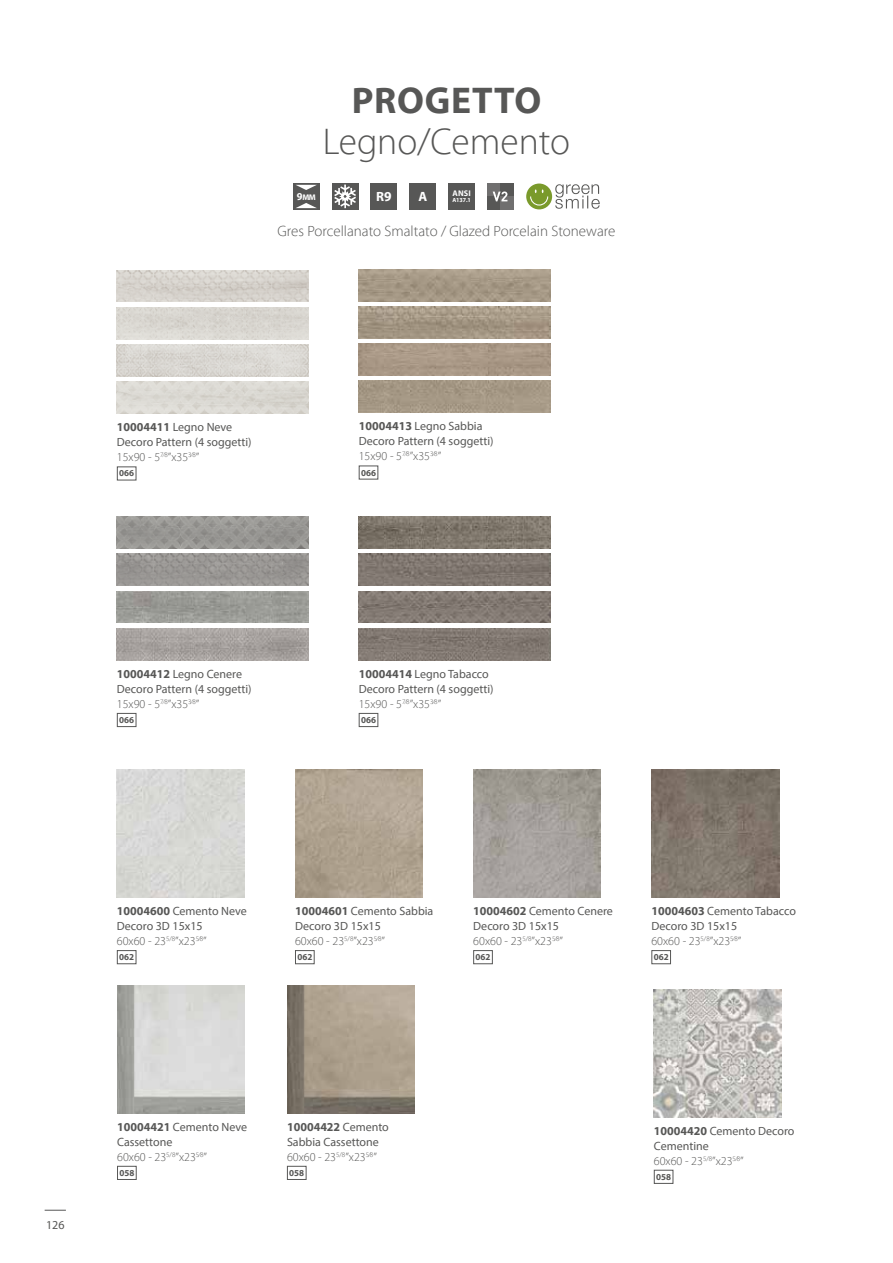
<style>
.page{position:relative;width:893px;height:1263px;background:#fff}
.page>*{position:absolute;margin:0;border:0;box-sizing:border-box;transform-origin:0 0}
.t1{font:300 37.5px "Myriad Pro";color:#575756}
.t2{font:700 37.5px "Myriad Pro";letter-spacing:.02em;color:#575756}
.t3{font:300 15px "Myriad Pro";color:#575756}
.t4{font:700 13.5px "Myriad Pro";color:#fff}
.t5{font:12px/15px "Myriad Pro";color:#575756}
.t6{font:700 9px "Myriad Pro";color:#575756}
.t7{font:700 8.25px "Myriad Pro";letter-spacing:.01em;color:#fff}
.t8{font:700 6px "Myriad Pro";color:#fff}
.s1{font-size:10.35px}
.s2{font-weight:700}
.s3{font-weight:300}
</style>
<div class="page">
<img style="left:117px;top:382px;width:191px;height:32px">
<img style="left:117px;top:628px;width:191px;height:32px">
<img style="left:359px;top:381px;width:191px;height:32px">
<img style="left:359px;top:628px;width:191px;height:32px">
<div style="left:117px;top:713px;width:19px;height:14px;border:1px solid #575756"></div>
<div style="left:359px;top:713px;width:19px;height:14px;border:1px solid #575756"></div>
<div style="left:117px;top:1166px;width:20px;height:14px;border:1px solid #575756"></div>
<div style="left:287px;top:1166px;width:19px;height:14px;border:1px solid #575756"></div>
<div style="left:654px;top:1170px;width:19px;height:14px;border:1px solid #575756"></div>
<img style="left:117px;top:344px;width:191px;height:32px">
<img style="left:117px;top:591px;width:191px;height:32px">
<img style="left:359px;top:344px;width:191px;height:31px">
<img style="left:359px;top:591px;width:191px;height:32px">
<img style="left:117px;top:307px;width:191px;height:32px">
<img style="left:117px;top:554px;width:191px;height:32px">
<img style="left:359px;top:306px;width:191px;height:32px">
<img style="left:359px;top:554px;width:191px;height:32px">
<img style="left:117px;top:270px;width:191px;height:32px">
<img style="left:117px;top:517px;width:191px;height:31px">
<img style="left:359px;top:269px;width:191px;height:32px">
<img style="left:359px;top:517px;width:191px;height:31px">
<div style="left:332px;top:183px;width:26px;height:26px;background:#575756"></div>
<svg style="left:334px;top:185px;width:22px;height:23px"></svg>
<div style="left:293px;top:183px;width:26px;height:26px;background:#575756"></div>
<svg style="left:296px;top:185px;width:21px;height:5px"></svg>
<svg style="left:296px;top:203px;width:21px;height:5px"></svg>
<div style="left:371px;top:183px;width:26px;height:26px;background:#575756"></div>
<div style="left:526px;top:184px;width:26px;height:25px;background:#7a9a2b;border-radius:50%"></div>
<svg style="left:530px;top:189px;width:19px;height:17px"></svg>
<svg style="left:555px;top:184px;width:45px;height:25px"></svg>
<div style="left:449px;top:183px;width:26px;height:26px;background:#575756"></div>
<div style="left:410px;top:183px;width:26px;height:26px;background:#575756"></div>
<div style="left:487px;top:183px;width:13px;height:14px;background:#706f6f"></div>
<div style="left:500px;top:183px;width:13px;height:14px;background:#575756"></div>
<div style="left:487px;top:196px;width:14px;height:13px;background:#575756"></div>
<div style="left:500px;top:196px;width:13px;height:13px;background:#706f6f"></div>
<svg style="left:493px;top:191px;width:14px;height:10px"></svg>
<img style="left:117px;top:985px;width:128px;height:128px">
<img style="left:654px;top:989px;width:128px;height:128px">
<img style="left:287px;top:985px;width:128px;height:128px">
<div style="left:117px;top:770px;width:128px;height:127px;background:#d7d8d4"></div>
<img style="left:295px;top:770px;width:128px;height:127px">
<img style="left:473px;top:770px;width:128px;height:127px">
<img style="left:651px;top:770px;width:128px;height:127px">
<div style="left:117px;top:950px;width:19px;height:14px;border:1px solid #575756"></div>
<div style="left:295px;top:950px;width:20px;height:14px;border:1px solid #575756"></div>
<div style="left:473px;top:950px;width:20px;height:14px;border:1px solid #575756"></div>
<div style="left:651px;top:950px;width:20px;height:14px;border:1px solid #575756"></div>
<svg style="left:45px;top:1210px;width:21px;height:1px"></svg>
<h1 class="t2" style="left:352px;top:76px;width:191px">PROGETTO</h1>
<h1 class="t1" style="left:323px;top:118px;width:249px">Legno/Cemento</h1>
<p class="t7" style="left:297px;top:192px;width:20px"><span class="s1">9</span> MM</p>
<p class="t4" style="left:376px;top:187px;width:17px">R9</p>
<p class="t7" style="left:452px;top:188px;width:20px">ANSI</p>
<p class="t4" style="left:418px;top:187px;width:10px">A</p>
<p class="t8" style="left:452px;top:196px;width:20px">A137.1</p>
<p class="t3" style="left:278px;top:222px;width:339px">Gres Porcellanato Smaltato / Glazed Porcelain Stoneware</p>
<p class="t5" style="left:117px;top:419px;width:136px"><span class="s2">10004411</span> Legno Neve<br>Decoro Pattern (4 soggetti)<br><span class="s3">15x90 - 5</span><sup>7⁄8</sup><span class="s3">”x35</span><sup>3⁄8</sup><span class="s3">”</span></p>
<p class="t6" style="left:119px;top:468px;width:16px">066</p>
<p class="t5" style="left:359px;top:418px;width:136px"><span class="s2">10004413</span> Legno Sabbia<br>Decoro Pattern (4 soggetti)<br><span class="s3">15x90 - 5</span><sup>7⁄8</sup><span class="s3">”x35</span><sup>3⁄8</sup><span class="s3">”</span></p>
<p class="t6" style="left:361px;top:467px;width:16px">066</p>
<p class="t5" style="left:117px;top:666px;width:136px"><span class="s2">10004412</span> Legno Cenere<br>Decoro Pattern (4 soggetti)<br><span class="s3">15x90 - 5</span><sup>7⁄8</sup><span class="s3">”x35</span><sup>3⁄8</sup><span class="s3">”</span></p>
<p class="t6" style="left:119px;top:714px;width:16px">066</p>
<p class="t5" style="left:359px;top:666px;width:136px"><span class="s2">10004414</span> Legno Tabacco<br>Decoro Pattern (4 soggetti)<br><span class="s3">15x90 - 5</span><sup>7⁄8</sup><span class="s3">”x35</span><sup>3⁄8</sup><span class="s3">”</span></p>
<p class="t6" style="left:361px;top:714px;width:16px">066</p>
<p class="t5" style="left:117px;top:903px;width:131px"><span class="s2">10004600</span> Cemento Neve<br>Decoro 3D 15x15<br><span class="s3">60x60 - 23</span><sup>5/8</sup><span class="s3">”x23</span><sup>5⁄8</sup><span class="s3">”</span></p>
<p class="t6" style="left:119px;top:951px;width:16px">062</p>
<p class="t5" style="left:295px;top:903px;width:140px"><span class="s2">10004601</span> Cemento Sabbia<br>Decoro 3D 15x15<br><span class="s3">60x60 - 23</span><sup>5/8</sup><span class="s3">”x23</span><sup>5⁄8</sup><span class="s3">”</span></p>
<p class="t6" style="left:297px;top:951px;width:16px">062</p>
<p class="t5" style="left:473px;top:903px;width:141px"><span class="s2">10004602</span> Cemento Cenere<br>Decoro 3D 15x15<br><span class="s3">60x60 - 23</span><sup>5/8</sup><span class="s3">”x23</span><sup>5⁄8</sup><span class="s3">”</span></p>
<p class="t6" style="left:475px;top:951px;width:16px">062</p>
<p class="t5" style="left:651px;top:903px;width:146px"><span class="s2">10004603</span> Cemento Tabacco<br>Decoro 3D 15x15<br><span class="s3">60x60 - 23</span><sup>5/8</sup><span class="s3">”x23</span><sup>5⁄8</sup><span class="s3">”</span></p>
<p class="t6" style="left:654px;top:951px;width:16px">062</p>
<p class="t5" style="left:46px;top:1218px;width:20px">126</p>
<p class="t5" style="left:117px;top:1119px;width:131px"><span class="s2">10004421</span> Cemento Neve<br>Cassettone<br><span class="s3">60x60 - 23</span><sup>5/8</sup><span class="s3">”x23</span><sup>5⁄8</sup><span class="s3">”</span></p>
<p class="t6" style="left:119px;top:1167px;width:16px">058</p>
<p class="t5" style="left:287px;top:1119px;width:103px"><span class="s2">10004422</span> Cemento<br>Sabbia Cassettone<br><span class="s3">60x60 - 23</span><sup>5/8</sup><span class="s3">”x23</span><sup>5⁄8</sup><span class="s3">”</span></p>
<p class="t6" style="left:289px;top:1167px;width:16px">058</p>
<p class="t5" style="left:654px;top:1123px;width:142px"><span class="s2">10004420</span> Cemento Decoro<br>Cementine<br><span class="s3">60x60 - 23</span><sup>5/8</sup><span class="s3">”x23</span><sup>5⁄8</sup><span class="s3">”</span></p>
<p class="t6" style="left:656px;top:1171px;width:16px">058</p>
</div>
